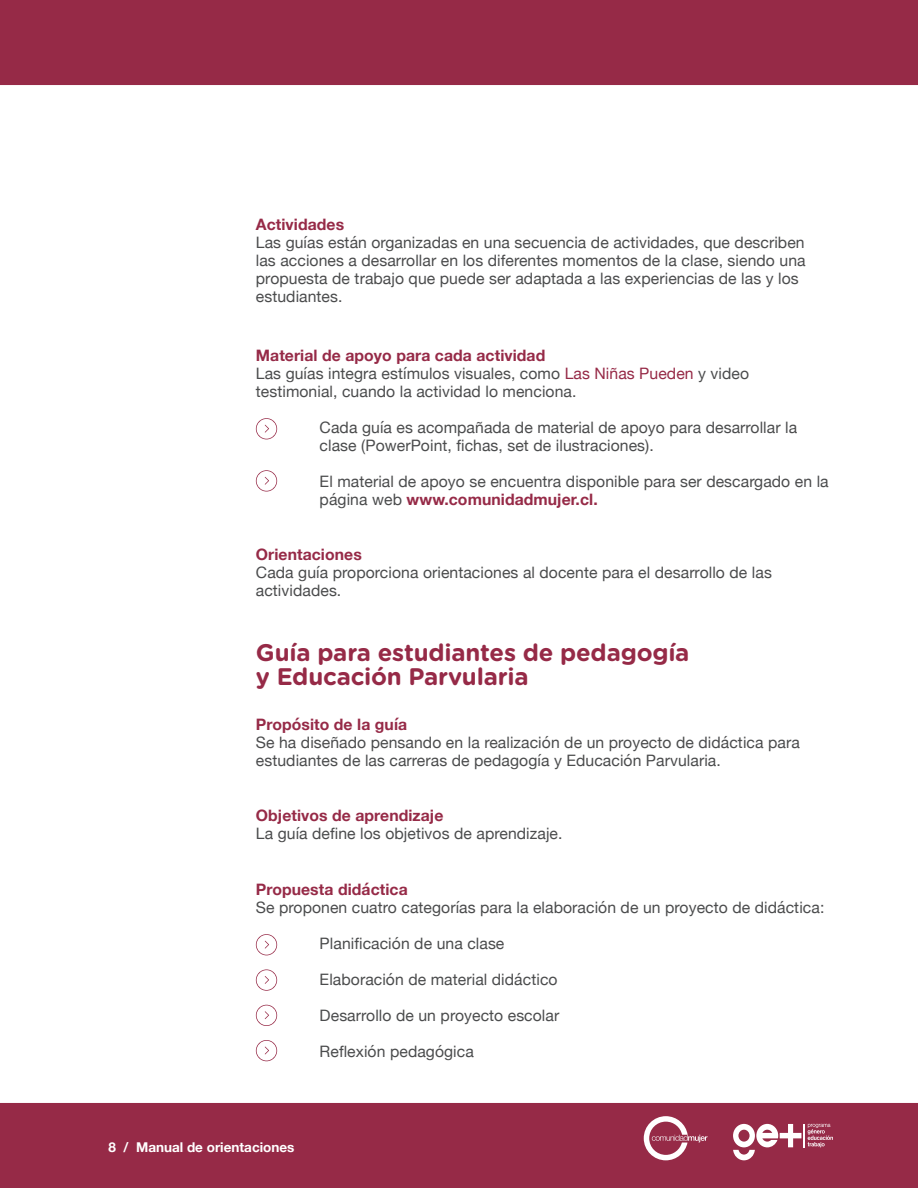
<style>
.page{position:relative;width:918px;height:1188px;background:#fff}
.page>*{position:absolute;margin:0;border:0;box-sizing:border-box;transform-origin:0 0}
.Título_interior{font:700 24px "Gotham Rounded";letter-spacing:-.01em;color:#962a47}
.Párrafo{font:15.75px/18px "Helvetica Neue";letter-spacing:.005em;color:#4b4c4d}
.destacado_helv{font:700 15.75px "Helvetica Neue";letter-spacing:.005em;color:#962a47}
.t1{font:700 13.5px "Helvetica Neue";color:#fff}
.s1{color:#962a47}
.s2{font-weight:700;color:#962a47}
</style>
<div class="page">
<div style="left:0;top:0;width:918px;height:85px;background:#962a47"></div>
<div style="left:0;top:1103px;width:918px;height:85px;background:#962a47"></div>
<svg style="left:644px;top:1116px;width:64px;height:44px"></svg>
<svg style="left:733px;top:1124px;width:100px;height:36px"></svg>
<svg style="left:256px;top:418px;width:21px;height:21px"></svg>
<svg style="left:256px;top:470px;width:21px;height:22px"></svg>
<svg style="left:256px;top:934px;width:21px;height:21px"></svg>
<svg style="left:256px;top:969px;width:21px;height:22px"></svg>
<svg style="left:256px;top:1005px;width:21px;height:21px"></svg>
<svg style="left:256px;top:1040px;width:21px;height:21px"></svg>
<p class="destacado_helv" style="left:256px;top:212px;width:90px">Actividades</p>
<p class="Párrafo" style="left:256px;top:235px;width:551px">Las guías están organizadas en una secuencia de actividades, que describen las acciones a desarrollar en los diferentes momentos de la clase, siendo una propuesta de trabajo que puede ser adaptada a las experiencias de las y los estudiantes.</p>
<p class="destacado_helv" style="left:256px;top:343px;width:291px">Material de apoyo para cada actividad</p>
<p class="Párrafo" style="left:256px;top:365px;width:495px">Las guías integra estímulos visuales, como <span class="s1">Las Niñas Pueden</span> y video testimonial, cuando la actividad lo menciona.</p>
<p class="Párrafo" style="left:320px;top:419px;width:479px">Cada guía es acompañada de material de apoyo para desarrollar la clase (PowerPoint, fichas, set de ilustraciones).</p>
<p class="Párrafo" style="left:320px;top:473px;width:511px">El material de apoyo se encuentra disponible para ser descargado en la página web <span class="s2">www.comunidadmujer.cl.</span></p>
<p class="destacado_helv" style="left:256px;top:542px;width:107px">Orientaciones</p>
<p class="Párrafo" style="left:256px;top:565px;width:518px">Cada guía proporciona orientaciones al docente para el desarrollo de las actividades.</p>
<p class="Título_interior" style="left:256px;top:635px;width:435px">Guía para estudiantes de pedagogía</p>
<p class="Título_interior" style="left:256px;top:659px;width:274px">y Educación Parvularia</p>
<p class="destacado_helv" style="left:256px;top:712px;width:153px">Propósito de la guía</p>
<p class="Párrafo" style="left:256px;top:734px;width:545px">Se ha diseñado pensando en la realización de un proyecto de didáctica para estudiantes de las carreras de pedagogía y Educación Parvularia.</p>
<p class="destacado_helv" style="left:256px;top:803px;width:189px">Objetivos de aprendizaje</p>
<p class="Párrafo" style="left:256px;top:826px;width:308px">La guía define los objetivos de aprendizaje.</p>
<p class="destacado_helv" style="left:256px;top:877px;width:153px">Propuesta didáctica</p>
<p class="Párrafo" style="left:256px;top:899px;width:570px">Se proponen cuatro categorías para la elaboración de un proyecto de didáctica:</p>
<p class="Párrafo" style="left:320px;top:935px;width:186px">Planificación de una clase</p>
<p class="Párrafo" style="left:320px;top:971px;width:239px">Elaboración de material didáctico</p>
<p class="Párrafo" style="left:320px;top:1007px;width:241px">Desarrollo de un proyecto escolar</p>
<p class="Párrafo" style="left:320px;top:1043px;width:156px">Reflexión pedagógica</p>
<p class="t1" style="left:109px;top:1136px;width:187px">8 / Manual de orientaciones</p>
</div>
